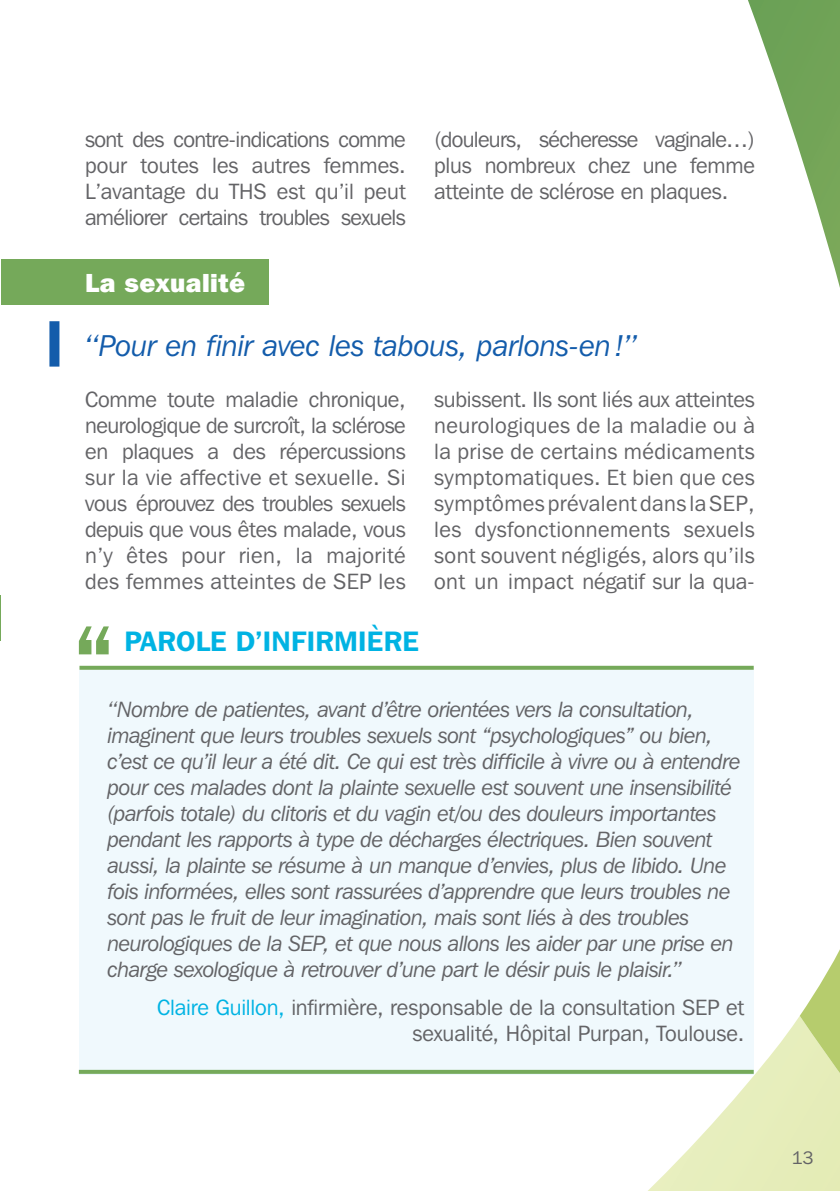
<style>
.page{position:relative;width:840px;height:1191px;background:#fff}
.page>*{position:absolute;margin:0;border:0;box-sizing:border-box;transform-origin:0 0}
.t1{font:italic 30px "Franklin Gothic IT Cby BT";letter-spacing:-.01em;color:#135cab}
.t2{font:600 28px "Franklin Gothic IT Cby BT";letter-spacing:.01em;color:#00b3e3}
.t3{font:800 26px "Franklin Gothic IT Cby BT";letter-spacing:.02em;color:#fff}
.t4{font:22px/26px "Franklin Gothic IT Cby BT";letter-spacing:-.005em;color:#636366;text-align:justify}
.t5{font:italic 22px/26px "Franklin Gothic IT Cby BT";letter-spacing:-.025em;color:#636366}
.t6{font:18px "Franklin Gothic IT Cby BT";color:#636366}
.s1{color:#00b3e3}
</style>
<div class="page">
<svg style="left:586px;top:1015px;width:253px;height:176px"></svg>
<svg style="left:799px;top:951px;width:40px;height:199px"></svg>
<svg style="left:748px;top:0;width:91px;height:284px"></svg>
<hr style="left:0;top:595px;width:1px;height:46px;background:#75a95a">
<div style="left:1px;top:259px;width:267px;height:45px;background:#75a95a"></div>
<div style="left:79px;top:670px;width:674px;height:404px;background:#f0f9fd"></div>
<svg style="left:79px;top:666px;width:674px;height:4px;background:#7cad62"></svg>
<svg style="left:79px;top:1069px;width:674px;height:4px;background:#8fba7c"></svg>
<svg style="left:79px;top:626px;width:30px;height:28px"></svg>
<div style="left:49px;top:321px;width:10px;height:45px;background:#135cab"></div>
<p class="t4" style="left:85px;top:126px;width:322px">sont des contre-indications comme pour toutes les autres femmes.<br>L’avantage du THS est qu’il peut améliorer certains troubles sexuels</p>
<p class="t4" style="left:434px;top:126px;width:322px">(douleurs, sécheresse vaginale…) plus nombreux chez une femme atteinte de sclérose en plaques.</p>
<p class="t3" style="left:85px;top:266px;width:162px">La sexualité</p>
<h1 class="t1" style="left:84px;top:327px;width:554px">‘‘Pour en finir avec les tabous, parlons-en!’’</h1>
<p class="t4" style="left:85px;top:386px;width:322px">Comme toute maladie chronique, neurologique de surcroît, la sclérose en plaques a des répercussions sur la vie affective et sexuelle. Si vous éprouvez des troubles sexuels depuis que vous êtes malade, vous n’y êtes pour rien, la majorité des femmes atteintes de SEP les</p>
<p class="t4" style="left:434px;top:386px;width:322px">subissent. Ils sont liés aux atteintes neurologiques de la maladie ou à la prise de certains médicaments symptomatiques. Et bien que ces symptômes prévalent dans la SEP, les dysfonctionnements sexuels sont souvent négligés, alors qu’ils ont un impact négatif sur la qua-</p>
<p class="t2" style="left:124px;top:623px;width:296px">PAROLE D’INFIRMIÈRE</p>
<p class="t5" style="left:107px;top:696px;width:634px">‘‘Nombre de patientes, avant d’être orientées vers la consultation, imaginent que leurs troubles sexuels sont “psychologiques” ou bien, c’est ce qu’il leur a été dit. Ce qui est très difficile à vivre ou à entendre pour ces malades dont la plainte sexuelle est souvent une insensibilité (parfois totale) du clitoris et du vagin et/ou des douleurs importantes pendant les rapports à type de décharges électriques. Bien souvent aussi, la plainte se résume à un manque d’envies, plus de libido. Une fois informées, elles sont rassurées d’apprendre que leurs troubles ne sont pas le fruit de leur imagination, mais sont liés à des troubles neurologiques de la SEP, et que nous allons les aider par une prise en charge sexologique à retrouver d’une part le désir puis le plaisir.’’</p>
<p class="t4" style="left:157px;top:993px;width:588px;text-align:right"><span class="s1">Claire Guillon,</span> infirmière, responsable de la consultation SEP et sexualité, Hôpital Purpan, Toulouse.</p>
<p class="t6" style="left:791px;top:1146px;width:23px">13</p>
</div>
